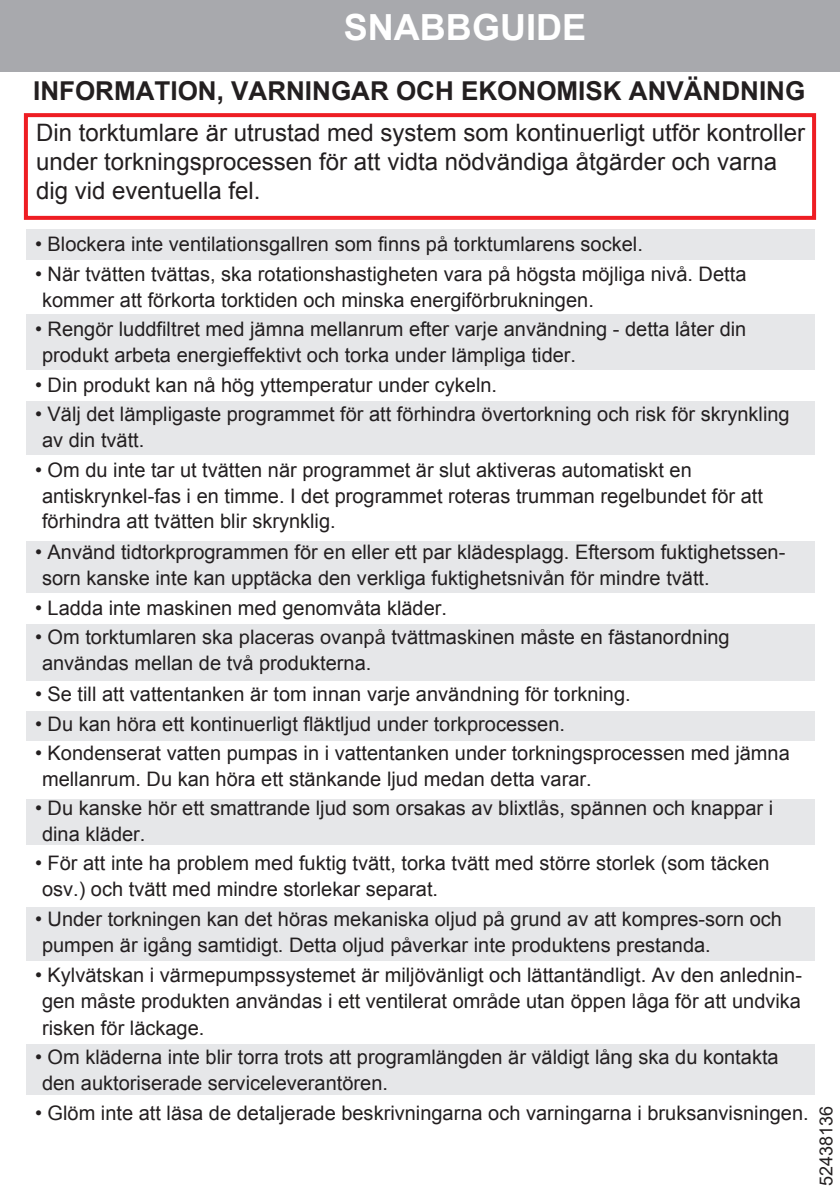
<style>
.page{position:relative;width:840px;height:1191px;background:#fff}
.page>*{position:absolute;margin:0;border:0;box-sizing:border-box;transform-origin:0 0}
.t1{font:700 36px "Arial";color:#fff}
.t2{font:700 26px "Arial";color:#231f20}
.t3{font:24px/28.8px "Arial";color:#231f20}
.t4{font:20px/26px "Arial";color:#231f20}
.t5{font:18px "Arial";color:#231f20}
</style>
<div class="page">
<div style="left:0;top:0;width:839px;height:71px;background:#a8a9ad"></div>
<div style="left:26px;top:229px;width:787px;height:31px;background:#e6e7e9"></div>
<div style="left:26px;top:314px;width:787px;height:56px;background:#e6e7e9"></div>
<div style="left:26px;top:401px;width:787px;height:54px;background:#e6e7e9"></div>
<div style="left:26px;top:541px;width:787px;height:52px;background:#e6e7e9"></div>
<div style="left:26px;top:625px;width:787px;height:56px;background:#e6e7e9"></div>
<div style="left:26px;top:711px;width:787px;height:30px;background:#e6e7e9"></div>
<div style="left:26px;top:799px;width:787px;height:45px;background:#e6e7e9"></div>
<div style="left:26px;top:907px;width:787px;height:54px;background:#e6e7e9"></div>
<div style="left:26px;top:1044px;width:787px;height:50px;background:#e6e7e9"></div>
<div style="left:24px;top:113px;width:791px;height:107px;border:4px solid #ee1d23"></div>
<h1 class="t1" style="left:344px;top:1px;width:243px">SNABBGUIDE</h1>
<h2 class="t2" style="left:33px;top:74px;width:773px">INFORMATION, VARNINGAR OCH EKONOMISK ANVÄNDNING</h2>
<p class="t3" style="left:36px;top:119px;width:770px">Din torktumlare är utrustad med system som kontinuerligt utför kontroller under torkningsprocessen för att vidta nödvändiga åtgärder och varna dig vid eventuella fel.</p>
<p class="t4" style="left:35px;top:231px;width:609px">• Blockera inte ventilationsgallren som finns på torktumlarens sockel.</p>
<p class="t4" style="left:42px;top:261px;width:705px;text-indent:-7px">• När tvätten tvättas, ska rotationshastigheten vara på högsta möjliga nivå. Detta kommer att förkorta torktiden och minska energiförbrukningen.</p>
<p class="t4" style="left:42px;top:316px;width:705px;text-indent:-7px">• Rengör luddfiltret med jämna mellanrum efter varje användning - detta låter din produkt arbeta energieffektivt och torka under lämpliga tider.</p>
<p class="t4" style="left:35px;top:372px;width:463px">• Din produkt kan nå hög yttemperatur under cykeln.</p>
<p class="t4" style="left:42px;top:401px;width:748px;text-indent:-7px">• Välj det lämpligaste programmet för att förhindra övertorkning och risk för skrynkling av din tvätt.</p>
<p class="t4" style="left:42px;top:457px;width:722px;text-indent:-7px">• Om du inte tar ut tvätten när programmet är slut aktiveras automatiskt en antiskrynkel-fas i en timme. I det programmet roteras trumman regelbundet för att förhindra att tvätten blir skrynklig.</p>
<p class="t4" style="left:42px;top:539px;width:744px;text-indent:-7px">• Använd tidtorkprogrammen för en eller ett par klädesplagg. Eftersom fuktighetssen&shy;sorn kanske inte kan upptäcka den verkliga fuktighetsnivån för mindre tvätt.</p>
<p class="t4" style="left:35px;top:595px;width:413px">• Ladda inte maskinen med genomvåta kläder.</p>
<p class="t4" style="left:42px;top:624px;width:688px;text-indent:-7px">• Om torktumlaren ska placeras ovanpå tvättmaskinen måste en fästanordning användas mellan de två produkterna.</p>
<p class="t4" style="left:35px;top:681px;width:597px">• Se till att vattentanken är tom innan varje användning för torkning.</p>
<p class="t4" style="left:35px;top:711px;width:531px">• Du kan höra ett kontinuerligt fläktljud under torkprocessen.</p>
<p class="t4" style="left:42px;top:740px;width:749px;text-indent:-7px">• Kondenserat vatten pumpas in i vattentanken under torkningsprocessen med jämna mellanrum. Du kan höra ett stänkande ljud medan detta varar.</p>
<p class="t4" style="left:42px;top:795px;width:732px;text-indent:-7px">• Du kanske hör ett smattrande ljud som orsakas av blixtlås, spännen och knappar i dina kläder.</p>
<p class="t4" style="left:42px;top:850px;width:728px;text-indent:-7px">• För att inte ha problem med fuktig tvätt, torka tvätt med större storlek (som täcken osv.) och tvätt med mindre storlekar separat.</p>
<p class="t4" style="left:42px;top:905px;width:741px;line-height:26.8px;text-indent:-7px">• Under torkningen kan det höras mekaniska oljud på grund av att kompres-sorn och pumpen är igång samtidigt. Detta oljud påverkar inte produktens prestanda.</p>
<p class="t4" style="left:42px;top:962px;width:761px;text-align:justify;text-indent:-7px">• Kylvätskan i värmepumpssystemet är miljövänligt och lättantändligt. Av den anlednin&shy;gen måste produkten användas i ett ventilerat område utan öppen låga för att undvika risken för läckage.</p>
<p class="t4" style="left:42px;top:1044px;width:737px;text-indent:-7px">• Om kläderna inte blir torra trots att programlängden är väldigt lång ska du kontakta den auktoriserade serviceleverantören.</p>
<p class="t4" style="left:35px;top:1100px;width:774px">• Glöm inte att läsa de detaljerade beskrivningarna och varningarna i bruksanvisningen.</p>
<p class="t5" style="left:813px;top:1186px;width:82px;rotate:-90deg">52438136</p>
</div>
